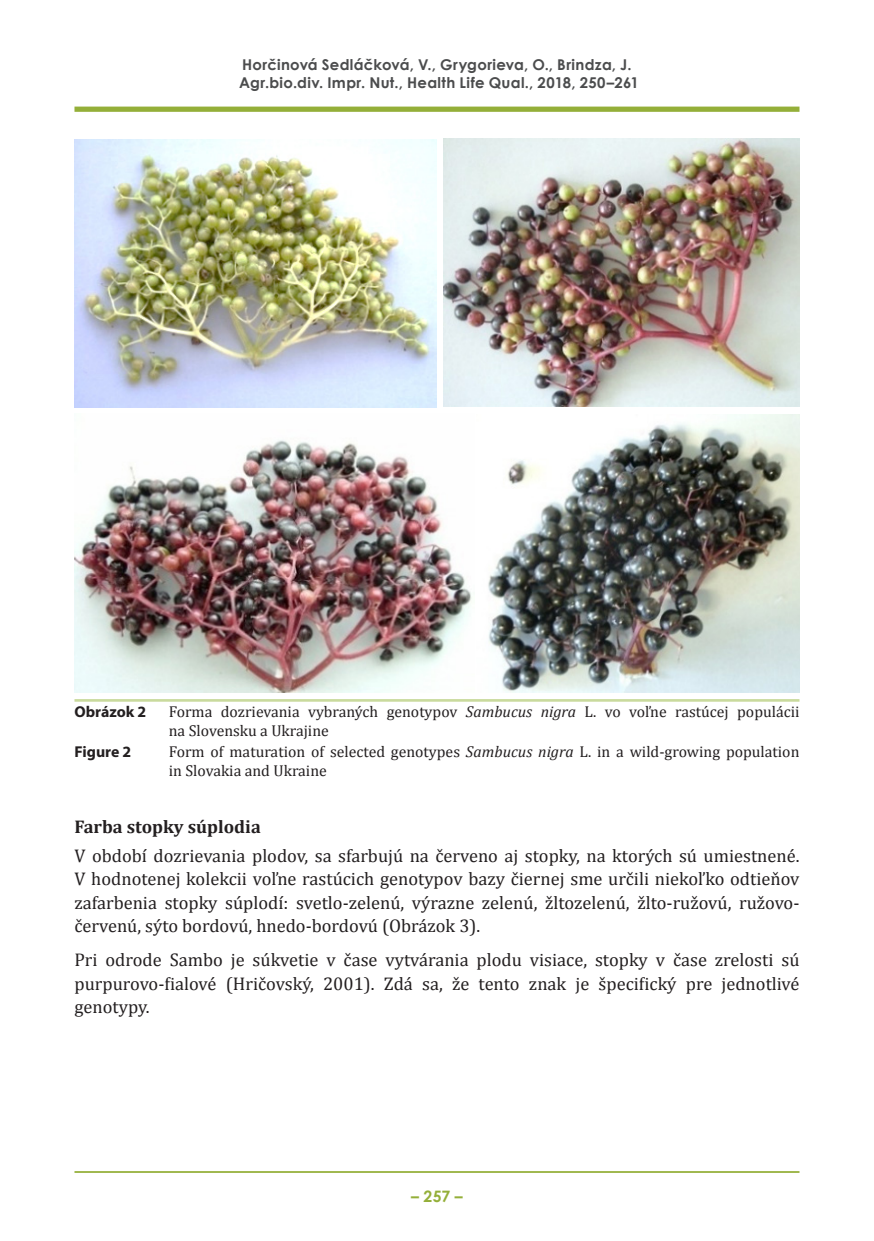
<style>
.page{position:relative;width:874px;height:1241px;background:#fff}
.page>*{position:absolute;margin:0;border:0;box-sizing:border-box;transform-origin:0 0}
.t1{font:18.38px/23.6px "Cambria";color:#231f20;text-align:justify}
.t2{font:700 18.38px "Cambria";color:#231f20}
.t3{font:15.75px/18.9px "Cambria";color:#231f20}
.t4{font:700 15.75px "Myriad Pro";color:#231f20}
.t5{font:700 15.75px "Century Gothic";color:#94af39}
.t6{font:700 14.88px/17.8px "Century Gothic";letter-spacing:.02em;color:#4b4c4d}
.s1{font-style:italic}
</style>
<div class="page">
<hr style="left:74px;top:1170px;width:725px;height:2px;background:#94af39">
<div style="left:74px;top:107px;width:725px;height:5px;background:#94af39"></div>
<hr style="left:74px;top:699px;width:725px;height:2px;background:#c9da9d">
<img style="left:74px;top:139px;width:363px;height:269px">
<img style="left:443px;top:139px;width:356px;height:268px">
<img style="left:74px;top:440px;width:398px;height:252px">
<img style="left:488px;top:414px;width:310px;height:278px">
<p class="t6" style="left:239px;top:55px;width:401px">Horčinová Sedláčková, V., Grygorieva, O., Brindza, J.<br>Agr.bio.div. Impr. Nut., Health Life Qual., 2018, 250–261</p>
<p class="t4" style="left:74px;top:701px;width:73px">Obrázok 2</p>
<p class="t3" style="left:169px;top:701px;width:631px">Forma dozrievania vybraných genotypov <span class="s1">Sambucus nigra</span> L. vo voľne rastúcej populácii na Slovensku a Ukrajine</p>
<p class="t4" style="left:74px;top:741px;width:58px">Figure 2</p>
<p class="t3" style="left:169px;top:742px;width:631px">Form of maturation of selected genotypes <span class="s1">Sambucus nigra</span> L. in a wild-growing population in Slovakia and Ukraine</p>
<p class="t2" style="left:74px;top:813px;width:188px">Farba stopky súplodia</p>
<p class="t1" style="left:74px;top:843px;width:726px">V období dozrievania plodov, sa sfarbujú na červeno aj stopky, na ktorých sú umiestnené.<br>V hodnotenej kolekcii voľne rastúcich genotypov bazy čiernej sme určili niekoľko odtieňov zafarbenia stopky súplodí: svetlo-zelenú, výrazne zelenú, žltozelenú, žlto-ružovú, ružovo&shy;červenú, sýto bordovú, hnedo-bordovú (Obrázok 3).</p>
<p class="t1" style="left:74px;top:947px;width:726px">Pri odrode Sambo je súkvetie v čase vytvárania plodu visiace, stopky v čase zrelosti sú purpurovo-fialové (Hričovský, 2001). Zdá sa, že tento znak je špecifický pre jednotlivé genotypy.</p>
<p class="t5" style="left:411px;top:1183px;width:53px">– 257 –</p>
</div>
